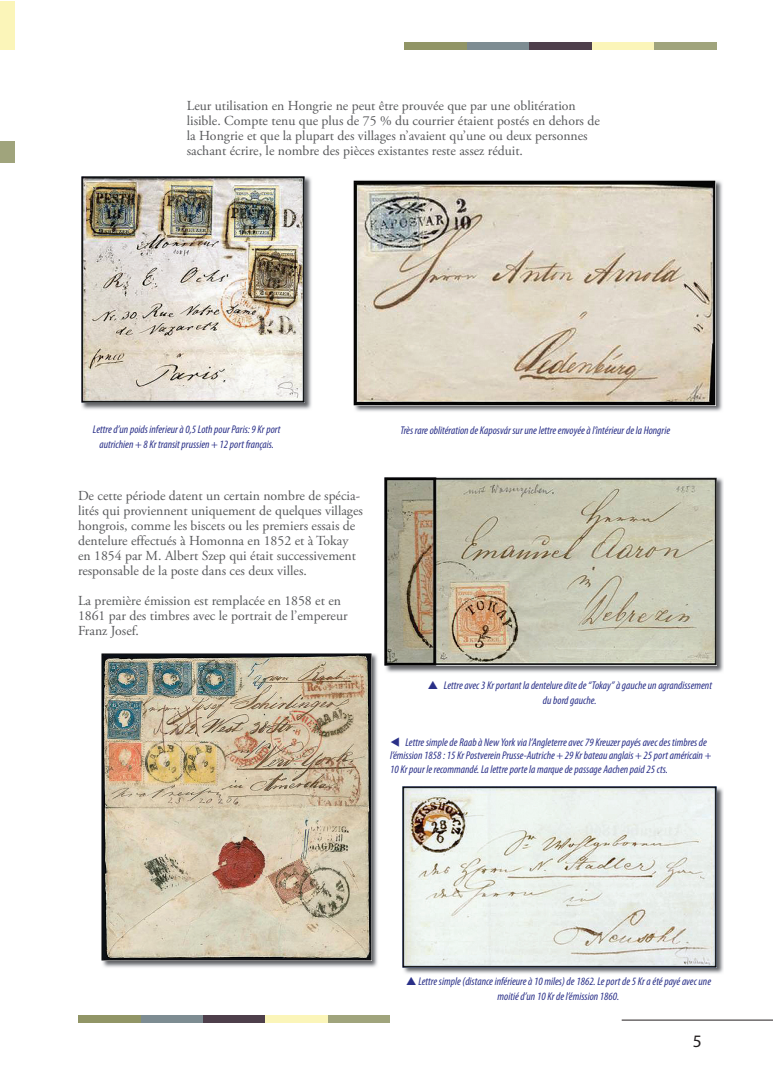
<style>
.page{position:relative;width:773px;height:1081px;background:#fff}
.page>*{position:absolute;margin:0;border:0;box-sizing:border-box;transform-origin:0 0}
.t1{font:17.5px "Myriad Pro";color:#231f20}
.t2{font:13.75px/15px "Adobe Garamond Pro";color:#57585a}
.t3{font:italic condensed 11.25px/15px "Myriad Pro";color:#2a3088}
</style>
<div class="page">
<div style="left:0;top:1px;width:14px;height:49px;background:#fbf5b9"></div>
<div style="left:0;top:142px;width:14px;height:21px;background:#a0a47c"></div>
<hr style="left:621px;top:1020px;width:151px;height:1px;background:#231f20">
<div style="left:653px;top:42px;width:63px;height:8px;background:#a0a47c"></div>
<div style="left:591px;top:42px;width:62px;height:8px;background:#fbf5b9"></div>
<div style="left:528px;top:42px;width:63px;height:8px;background:#4e3f4b"></div>
<div style="left:466px;top:42px;width:63px;height:8px;background:#7d8c92"></div>
<div style="left:404px;top:42px;width:62px;height:8px;background:#919566"></div>
<div style="left:327px;top:1015px;width:63px;height:8px;background:#a0a47c"></div>
<div style="left:265px;top:1015px;width:62px;height:8px;background:#fbf5b9"></div>
<div style="left:202px;top:1015px;width:63px;height:8px;background:#4e3f4b"></div>
<div style="left:140px;top:1015px;width:63px;height:8px;background:#7d8c92"></div>
<div style="left:78px;top:1015px;width:62px;height:8px;background:#919566"></div>
<img style="left:81px;top:176px;width:231px;height:234px">
<img style="left:81px;top:176px;width:224px;height:227px">
<img style="left:353px;top:180px;width:370px;height:232px">
<img style="left:353px;top:180px;width:362px;height:225px">
<img style="left:384px;top:477px;width:339px;height:196px">
<img style="left:385px;top:477px;width:331px;height:189px">
<img style="left:101px;top:653px;width:277px;height:315px">
<img style="left:102px;top:653px;width:269px;height:307px">
<img style="left:402px;top:786px;width:321px;height:188px">
<img style="left:403px;top:787px;width:313px;height:180px">
<p class="t2" style="left:187px;top:98px;width:414px">Leur utilisation en Hongrie ne peut être prouvée que par une oblitération lisible. Compte tenu que plus de 75 % du courrier étaient postés en dehors de la Hongrie et que la plupart des villages n’avaient qu’une ou deux personnes sachant écrire, le nombre des pièces existantes reste assez réduit.</p>
<p class="t3" style="left:93px;top:421px;width:189px;text-align:center">Lettre d’un poids inferieur à 0,5 Loth pour Paris: 9 Kr port autrichien + 8 Kr transit prussien + 12 port français.</p>
<p class="t3" style="left:400px;top:422px;width:271px">Très rare oblitération de Kaposvár sur une lettre envoyée à l’intérieur de la Hongrie</p>
<p class="t2" style="left:78px;top:488px;width:286px">De cette période datent un certain nombre de spécia&shy;lités qui proviennent uniquement de quelques villages hongrois, comme les biscets ou les premiers essais de dentelure effectués à Homonna en 1852 et à Tokay en 1854 par M. Albert Szep qui était successivement responsable de la poste dans ces deux villes.</p>
<p class="t2" style="left:78px;top:593px;width:271px">La première émission est remplacée en 1858 et en<br>1861 par des timbres avec le portrait de l’empereur<br>Franz Josef.</p>
<p class="t3" style="left:543px;top:677px;width:171px;text-indent:-99px">Lettre avec 3 Kr portant la dentelure dite de “Tokay” à gauche un agrandissement du bord gauche.</p>
<p class="t3" style="left:390px;top:735px;width:323px;line-height:13.8px">▼ Lettre simple de Raab à New York via l’Angleterre avec 79 Kreuzer payés avec des timbres de l’émission 1858 : 15 Kr Postverein Prusse-Autriche + 29 Kr bateau anglais + 25 port américain +<br>10 Kr pour le recommandé. La lettre porte la marque de passage Aachen paid 25 cts.</p>
<p class="t3" style="left:497px;top:973px;width:215px;text-indent:-79px">Lettre simple (distance inférieure à 10 miles) de 1862. Le port de 5 Kr a été payé avec une moitié d’un 10 Kr de l’émission 1860.</p>
<p class="t1" style="left:692px;top:1030px;width:10px">5</p>
</div>
